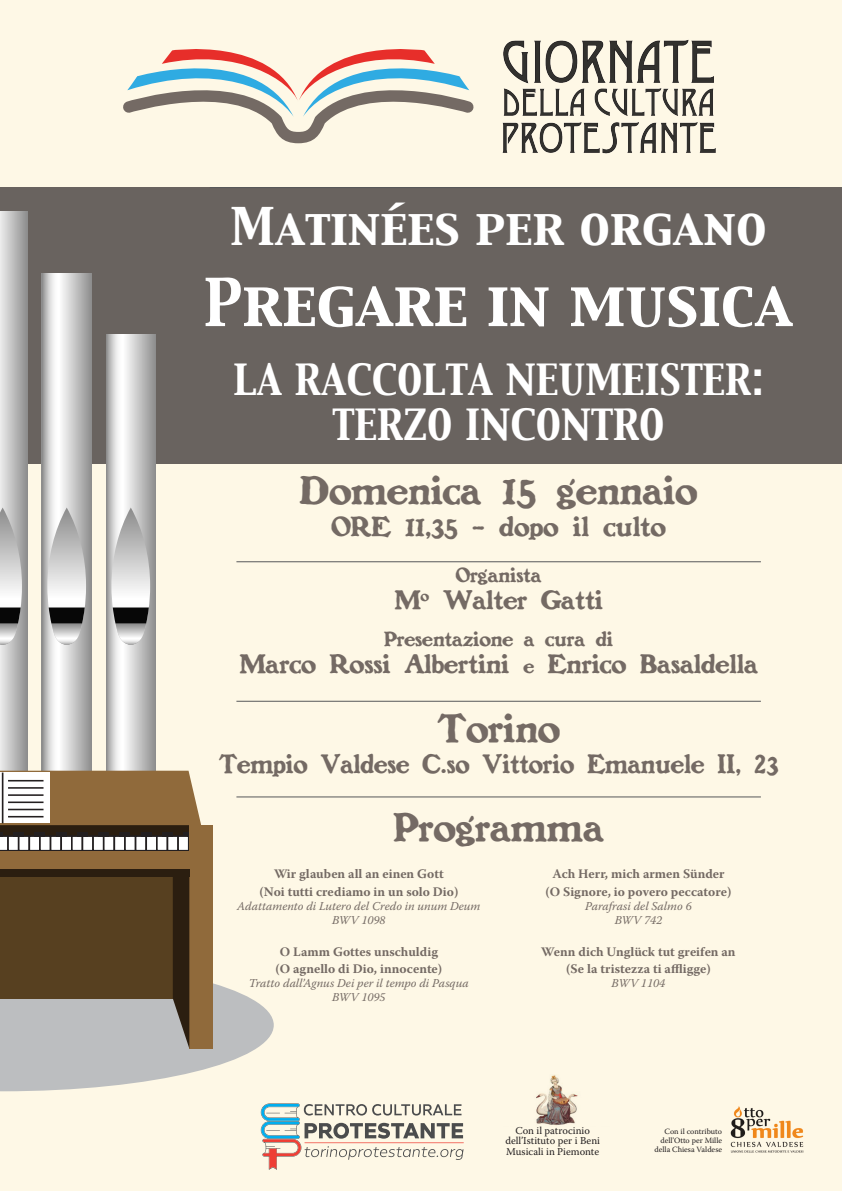
<style>
.page{position:relative;width:842px;height:1191px;background:#fef8e6}
.page>*{position:absolute;margin:0;border:0;box-sizing:border-box;transform-origin:0 0}
.t1{font:58px "Capitals";color:#fff}
.t2{font:46px "Capitals";color:#fff}
.t3{font:39px "Benjamin Franklin";color:#746a64}
.t4{font:38px/45.6px "Capitals";color:#fff;text-align:center}
.t5{font:27px "Benjamin Franklin";color:#746a64}
.t6{font:26px "Benjamin Franklin";color:#746a64}
.t7{font:26px "Benjamin Franklin";color:#746a64;scale:.95 1}
.t8{font:20px "Benjamin Franklin";color:#746a64}
.Autore{font:700 13px "Warnock Pro";color:#746a64}
.Brano{font:italic 12px/14px "Warnock Pro";color:#746a64;text-align:center}
.p1{font:10.5px/10.5px "Warnock Pro";color:#231f20;text-align:center}
.p1-2{font:8px/9px "Warnock Pro";color:#231f20;text-align:right}
.s1{font-size:20px}
</style>
<div class="page">
<div style="left:0;top:187px;width:842px;height:276px;background:#69635f"></div>
<svg style="left:123px;top:49px;width:351px;height:94px"></svg>
<img style="left:502px;top:39px;width:214px;height:115px">
<hr style="left:210px;top:187px;width:590px;height:1px;background:#57585a">
<hr style="left:304px;top:1142px;width:160px;height:1px;background:#ee3e35">
<svg style="left:261px;top:1103px;width:202px;height:66px"></svg>
<hr style="left:236px;top:561px;width:525px;height:1px;background:#57585a">
<hr style="left:236px;top:796px;width:525px;height:1px;background:#57585a">
<hr style="left:236px;top:701px;width:525px;height:1px;background:#57585a">
<img style="left:730px;top:1106px;width:74px;height:47px">
<div style="left:0;top:818px;width:194px;height:42px;background:#2b1e10"></div>
<hr style="left:184px;top:832px;width:10px;height:4px;background:#231f20">
<div style="left:8px;top:836px;width:11px;height:14px;background:#fff"></div>
<div style="left:7px;top:835px;width:12px;height:16px;border:2px solid #231f20"></div>
<div style="left:19px;top:836px;width:10px;height:14px;background:#fff"></div>
<div style="left:18px;top:835px;width:12px;height:16px;border:2px solid #231f20"></div>
<div style="left:29px;top:836px;width:11px;height:14px;background:#fff"></div>
<div style="left:29px;top:835px;width:12px;height:16px;border:2px solid #231f20"></div>
<div style="left:40px;top:836px;width:11px;height:14px;background:#fff"></div>
<div style="left:39px;top:835px;width:12px;height:16px;border:2px solid #231f20"></div>
<div style="left:51px;top:836px;width:10px;height:14px;background:#fff"></div>
<div style="left:50px;top:835px;width:12px;height:16px;border:2px solid #231f20"></div>
<div style="left:61px;top:836px;width:11px;height:14px;background:#fff"></div>
<div style="left:60px;top:835px;width:13px;height:16px;border:2px solid #231f20"></div>
<div style="left:72px;top:836px;width:10px;height:14px;background:#fff"></div>
<div style="left:71px;top:835px;width:12px;height:16px;border:2px solid #231f20"></div>
<div style="left:82px;top:836px;width:11px;height:14px;background:#fff"></div>
<div style="left:82px;top:835px;width:12px;height:16px;border:2px solid #231f20"></div>
<div style="left:93px;top:836px;width:11px;height:14px;background:#fff"></div>
<div style="left:92px;top:835px;width:13px;height:16px;border:2px solid #231f20"></div>
<div style="left:104px;top:836px;width:10px;height:14px;background:#fff"></div>
<div style="left:103px;top:835px;width:12px;height:16px;border:2px solid #231f20"></div>
<div style="left:114px;top:836px;width:11px;height:14px;background:#fff"></div>
<div style="left:114px;top:835px;width:12px;height:16px;border:2px solid #231f20"></div>
<div style="left:125px;top:836px;width:11px;height:14px;background:#fff"></div>
<div style="left:124px;top:835px;width:12px;height:16px;border:2px solid #231f20"></div>
<div style="left:136px;top:836px;width:10px;height:14px;background:#fff"></div>
<div style="left:135px;top:835px;width:12px;height:16px;border:2px solid #231f20"></div>
<div style="left:146px;top:836px;width:11px;height:14px;background:#fff"></div>
<div style="left:145px;top:835px;width:13px;height:16px;border:2px solid #231f20"></div>
<div style="left:157px;top:836px;width:10px;height:14px;background:#fff"></div>
<div style="left:156px;top:835px;width:12px;height:16px;border:2px solid #231f20"></div>
<div style="left:167px;top:836px;width:11px;height:14px;background:#fff"></div>
<div style="left:167px;top:835px;width:12px;height:16px;border:2px solid #231f20"></div>
<div style="left:178px;top:836px;width:11px;height:14px;background:#fff"></div>
<div style="left:177px;top:835px;width:13px;height:16px;border:2px solid #231f20"></div>
<svg style="left:0;top:212px;width:27px;height:558px;background:#bdbdbd"></svg>
<svg style="left:0;top:507px;width:22px;height:139px;background:#b6b6b6"></svg>
<svg style="left:42px;top:273px;width:49px;height:497px;background:#c8c8c8"></svg>
<svg style="left:47px;top:507px;width:39px;height:141px;background:#bdbdbd"></svg>
<svg style="left:106px;top:334px;width:50px;height:436px;background:#c6c6c6"></svg>
<svg style="left:111px;top:507px;width:39px;height:141px;background:#bdbdbd"></svg>
<div style="left:0;top:851px;width:213px;height:18px;background:#906a3b"></div>
<div style="left:189px;top:825px;width:24px;height:223px;background:#906a3b"></div>
<svg style="left:0;top:869px;width:274px;height:222px"></svg>
<div style="left:0;top:770px;width:201px;height:55px;background:#906a3b"></div>
<div style="left:0;top:869px;width:189px;height:7px;background:#2b1e10"></div>
<svg style="left:0;top:832px;width:9px;height:19px"></svg>
<hr style="left:13px;top:832px;width:11px;height:4px;background:#231f20">
<hr style="left:35px;top:832px;width:10px;height:4px;background:#231f20">
<hr style="left:56px;top:832px;width:10px;height:4px;background:#231f20">
<hr style="left:77px;top:832px;width:11px;height:4px;background:#231f20">
<hr style="left:98px;top:832px;width:11px;height:4px;background:#231f20">
<hr style="left:120px;top:832px;width:10px;height:4px;background:#231f20">
<hr style="left:141px;top:832px;width:10px;height:4px;background:#231f20">
<hr style="left:162px;top:832px;width:11px;height:4px;background:#231f20">
<svg style="left:0;top:772px;width:50px;height:51px;background:#f3f3f3"></svg>
<hr style="left:2px;top:772px;width:1px;height:51px;background:#231f20">
<hr style="left:8px;top:780px;width:36px;height:1px;background:#231f20">
<hr style="left:8px;top:787px;width:36px;height:1px;background:#231f20">
<hr style="left:8px;top:794px;width:36px;height:2px;background:#231f20">
<hr style="left:8px;top:801px;width:36px;height:2px;background:#231f20">
<hr style="left:8px;top:808px;width:36px;height:2px;background:#231f20">
<hr style="left:8px;top:816px;width:36px;height:1px;background:#231f20">
<img style="left:536px;top:1075px;width:42px;height:50px">
<p class="t2" style="left:231px;top:195px;width:538px">Matinées per organo</p>
<p class="t1" style="left:204px;top:263px;width:591px">Pregare in musica</p>
<p class="t4" style="left:233px;top:359px;width:532px">LA RACCOLTA NEUMEISTER:<br>TERZO INCONTRO</p>
<p class="t3" style="left:300px;top:465px;width:399px">Domenica 15 gennaio</p>
<p class="t5" style="left:331px;top:509px;width:336px">ORE 11,35 - dopo il culto</p>
<p class="t8" style="left:456px;top:562px;width:87px">Organista</p>
<p class="t6" style="left:394px;top:583px;width:210px">M<sup>o</sup> Walter Gatti</p>
<p class="t8" style="left:384px;top:625px;width:231px">Presentazione a cura di</p>
<p class="t6" style="left:239px;top:647px;width:520px">Marco Rossi Albertini <span class="s1">e</span> Enrico Basaldella</p>
<p class="t3" style="left:437px;top:703px;width:124px">Torino</p>
<p class="t7" style="left:219px;top:747px;width:590px">Tempio Valdese C.so Vittorio Emanuele II, 23</p>
<p class="t3" style="left:394px;top:802px;width:212px">Programma</p>
<p class="Autore" style="left:274px;top:866px;width:171px">Wir glauben all an einen Gott</p>
<p class="Autore" style="left:259px;top:883px;width:200px">(Noi tutti crediamo in un solo Dio)</p>
<p class="Brano" style="left:237px;top:898px;width:245px">Adattamento di Lutero del Credo in unum Deum<br>BWV 1098</p>
<p class="Autore" style="left:280px;top:943px;width:160px">O Lamm Gottes unschuldig</p>
<p class="Autore" style="left:275px;top:961px;width:168px">(O agnello di Dio, innocente)</p>
<p class="Brano" style="left:249px;top:976px;width:222px">Tratto dall’Agnus Dei per il tempo di Pasqua<br>BWV 1095</p>
<p class="Autore" style="left:552px;top:866px;width:174px">Ach Herr, mich armen Sünder</p>
<p class="Autore" style="left:546px;top:883px;width:187px">(O Signore, io povero peccatore)</p>
<p class="Brano" style="left:585px;top:898px;width:108px">Parafrasi del Salmo 6<br>BWV 742</p>
<p class="Autore" style="left:541px;top:943px;width:196px">Wenn dich Unglück tut greifen an</p>
<p class="Autore" style="left:566px;top:961px;width:146px">(Se la tristezza ti affligge)</p>
<p class="Brano" style="left:612px;top:976px;width:55px">BWV 1104</p>
<p class="p1" style="left:505px;top:1125px;width:96px">Con il patrocinio dell’Istituto per i Beni<br>Musicali in Piemonte</p>
<p class="p1-2" style="left:654px;top:1127px;width:69px">Con il contributo dell’Otto per Mille della Chiesa Valdese</p>
</div>
